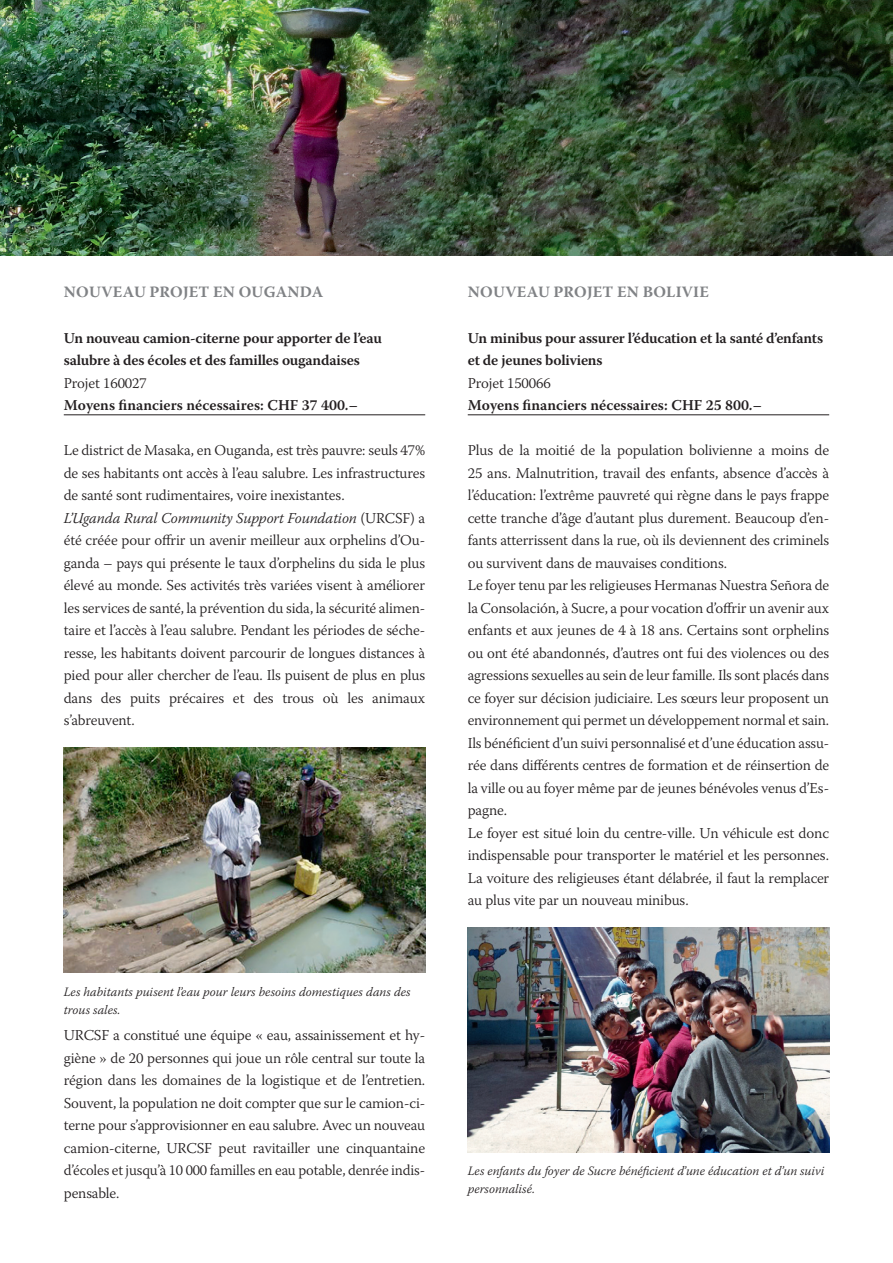
<style>
.page{position:relative;width:893px;height:1263px;background:#fff}
.page>*{position:absolute;margin:0;border:0;box-sizing:border-box;transform-origin:0 0}
.t1{font:700 15.75px "Warnock Pro";letter-spacing:.015em;color:#808285}
.t2{font:300 15px/22.5px "Warnock Pro";letter-spacing:-.01em;color:#231f20}
.t3{font:600 15px/22.5px "Warnock Pro";letter-spacing:-.01em;color:#231f20}
.t4{font:italic 300 12.75px/18px "Warnock Pro";color:#231f20}
.s1{font-style:italic}
</style>
<div class="page">
<img style="left:468px;top:927px;width:361px;height:225px">
<img style="left:0;top:0;width:893px;height:255px">
<img style="left:64px;top:748px;width:361px;height:225px">
<hr style="left:64px;top:414px;width:361px;height:1px;background:#231f20">
<hr style="left:468px;top:414px;width:361px;height:1px;background:#231f20">
<p class="t1" style="left:64px;top:283px;width:261px">NOUVEAU PROJET EN OUGANDA</p>
<p class="t1" style="left:468px;top:283px;width:243px">NOUVEAU PROJET EN BOLIVIE</p>
<p class="t3" style="left:64px;top:326px;width:320px">Un nouveau camion-citerne pour apporter de l’eau salubre à des écoles et des familles ougandaises</p>
<p class="t2" style="left:64px;top:371px;width:84px">Projet 160027</p>
<p class="t3" style="left:64px;top:394px;width:295px">Moyens financiers nécessaires: CHF 37 400.–</p>
<p class="t2" style="left:64px;top:439px;width:363px">Le district de Masaka, en Ouganda, est très pauvre: seuls 47% de ses habitants ont accès à l’eau salubre. Les infrastructures de santé sont rudimentaires, voire inexistantes.<br><span class="s1">L’Uganda Rural Community Support Foundation</span> (URCSF) a été créée pour offrir un avenir meilleur aux orphelins d’Ou&shy;ganda – pays qui présente le taux d’orphelins du sida le plus élevé au monde. Ses activités très variées visent à améliorer les services de santé, la prévention du sida, la sécurité alimen&shy;taire et l’accès à l’eau salubre. Pendant les périodes de séche&shy;resse, les habitants doivent parcourir de longues distances à pied pour aller chercher de l’eau. Ils puisent de plus en plus dans des puits précaires et des trous où les animaux s’abreuvent.</p>
<p class="t4" style="left:64px;top:982px;width:348px">Les habitants puisent l’eau pour leurs besoins domestiques dans des trous sales.</p>
<p class="t2" style="left:64px;top:1024px;width:363px;text-align:justify">URCSF a constitué une équipe « eau, assainissement et hy&shy;giène » de 20 personnes qui joue un rôle central sur toute la région dans les domaines de la logistique et de l’entretien.<br>Souvent, la population ne doit compter que sur le camion-ci&shy;terne pour s’approvisionner en eau salubre. Avec un nouveau camion-citerne, URCSF peut ravitailler une cinquantaine d’écoles et jusqu’à 10 000 familles en eau potable, denrée indis&shy;pensable.</p>
<p class="t3" style="left:468px;top:326px;width:357px">Un minibus pour assurer l’éducation et la santé d’enfants et de jeunes boliviens</p>
<p class="t2" style="left:468px;top:371px;width:84px">Projet 150066</p>
<p class="t3" style="left:468px;top:394px;width:295px">Moyens financiers nécessaires: CHF 25 800.–</p>
<p class="t2" style="left:468px;top:439px;width:363px">Plus de la moitié de la population bolivienne a moins de 25 ans. Malnutrition, travail des enfants, absence d’accès à l’éducation: l’extrême pauvreté qui règne dans le pays frappe cette tranche d’âge d’autant plus durement. Beaucoup d’en&shy;fants atterrissent dans la rue, où ils deviennent des criminels ou survivent dans de mauvaises conditions.<br>Le foyer tenu par les religieuses Hermanas Nuestra Señora de la Consolación, à Sucre, a pour vocation d’offrir un avenir aux enfants et aux jeunes de 4 à 18 ans. Certains sont orphelins ou ont été abandonnés, d’autres ont fui des violences ou des agressions sexuelles au sein de leur famille. Ils sont placés dans ce foyer sur décision judiciaire. Les sœurs leur proposent un environnement qui permet un développement normal et sain.<br>Ils bénéficient d’un suivi personnalisé et d’une éducation assu&shy;rée dans différents centres de formation et de réinsertion de la ville ou au foyer même par de jeunes bénévoles venus d’Es&shy;pagne.<br>Le foyer est situé loin du centre-ville. Un véhicule est donc indispensable pour transporter le matériel et les personnes.<br>La voiture des religieuses étant délabrée, il faut la remplacer au plus vite par un nouveau minibus.</p>
<p class="t4" style="left:468px;top:1162px;width:358px">Les enfants du foyer de Sucre bénéficient d’une éducation et d’un suivi personnalisé.</p>
</div>
